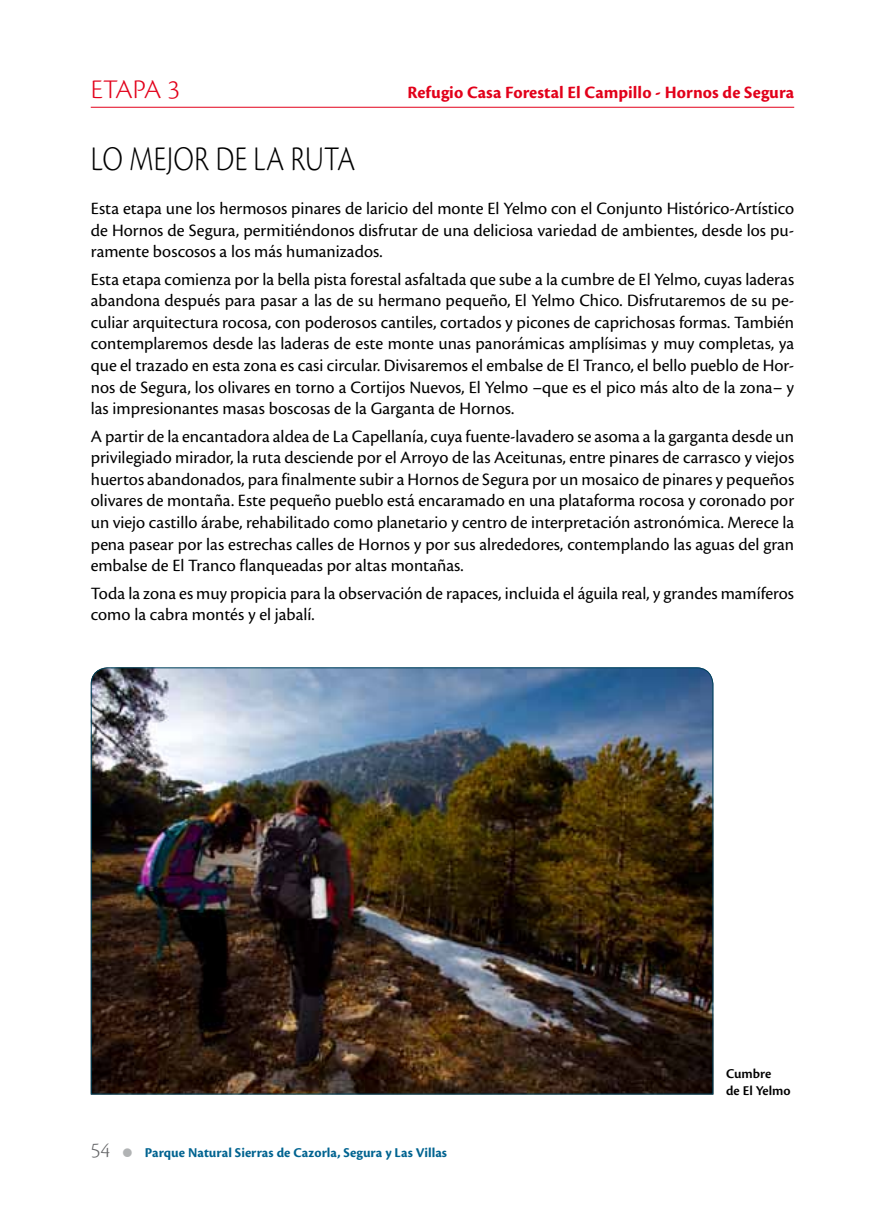
<style>
.page{position:relative;width:885px;height:1225px;background:#fff}
.page>*{position:absolute;margin:0;border:0;box-sizing:border-box;transform-origin:0 0}
.t1{font:300 36px "Cronos Pro";letter-spacing:.02em;color:#000;scale:.8 1}
.t2{font:300 28px "Cronos Pro";color:#e2001a}
.t3{font:300 22px "Cronos Pro";color:#646567}
.t4{font:18px/21.6px "Cronos Pro";color:#000;text-align:justify}
.t5{font:700 18px "Cronos Pro";color:#e2001a}
.t6{font:700 14px "Cronos Pro";color:#006390}
.t7{font:600 14px/16.8px "Cronos Pro";color:#000}
</style>
<div class="page">
<hr style="left:91px;top:107px;width:703px;height:1px;background:#e2001a">
<img style="left:90px;top:667px;width:623px;height:428px">
<h2 class="t2" style="left:91px;top:73px;width:90px">ETA PA 3</h2>
<p class="t5" style="left:407px;top:82px;width:388px">Refugio Casa Forestal El Campillo - Hornos de Segura</p>
<h1 class="t1" style="left:91px;top:138px;width:332px">LO MEJOR DE LA RUTA</h1>
<p class="t4" style="left:91px;top:198px;width:704px">Esta etapa une los hermosos pinares de laricio del monte El Yelmo con el Conjunto Histórico-Artístico de Hornos de Segura, permitiéndonos disfrutar de una deliciosa variedad de ambientes, desde los pu&shy;ramente boscosos a los más humanizados.</p>
<p class="t4" style="left:91px;top:268px;width:705px">Esta etapa comienza por la bella pista forestal asfaltada que sube a la cumbre de El Yelmo, cuyas laderas abandona después para pasar a las de su hermano pequeño, El Yelmo Chico. Disfrutaremos de su pe&shy;culiar arquitectura rocosa, con poderosos cantiles, cortados y picones de caprichosas formas. También contemplaremos desde las laderas de este monte unas panorámicas amplísimas y muy completas, ya que el trazado en esta zona es casi circular. Divisaremos el embalse de El Tranco, el bello pueblo de Hor&shy;nos de Segura, los olivares en torno a Cortijos Nuevos, El Yelmo –que es el pico más alto de la zona– y las impresionantes masas boscosas de la Garganta de Hornos.</p>
<p class="t4" style="left:91px;top:425px;width:705px">A partir de la encantadora aldea de La Capellanía, cuya fuente-lavadero se asoma a la garganta desde un privilegiado mirador, la ruta desciende por el Arroyo de las Aceitunas, entre pinares de carrasco y viejos huertos abandonados, para finalmente subir a Hornos de Segura por un mosaico de pinares y pequeños olivares de montaña. Este pequeño pueblo está encaramado en una plataforma rocosa y coronado por un viejo castillo árabe, rehabilitado como planetario y centro de interpretación astronómica. Merece la pena pasear por las estrechas calles de Hornos y por sus alrededores, contemplando las aguas del gran embalse de El Tranco flanqueadas por altas montañas.</p>
<p class="t4" style="left:91px;top:582px;width:704px">Toda la zona es muy propicia para la observación de rapaces, incluida el águila real, y grandes mamíferos como la cabra montés y el jabalí.</p>
<p class="t3" style="left:91px;top:1137px;width:21px">54</p>
<p class="t6" style="left:145px;top:1144px;width:304px">Parque Natural Sierras de Cazorla, Segura y Las Villas</p>
<p class="t7" style="left:726px;top:1065px;width:66px">Cumbre<br>de El Yelmo</p>
</div>
